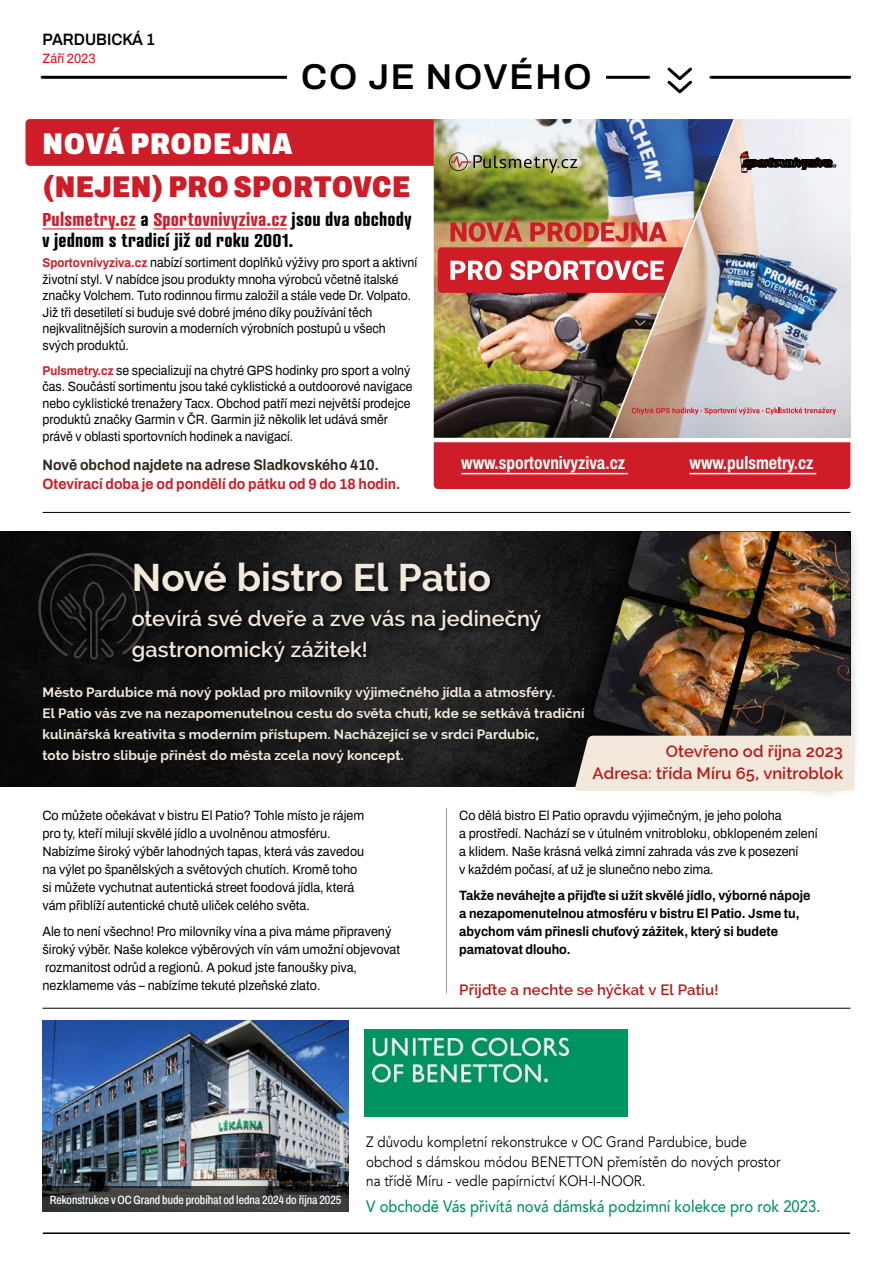
<style>
.page{position:relative;width:893px;height:1263px;background:#fff}
.page>*{position:absolute;margin:0;border:0;box-sizing:border-box;transform-origin:0 0}
.t1{font:700 38.7px "Raleway";letter-spacing:-.005em;color:#f2e8dc}
.t2{font:600 36px "Archivo";letter-spacing:.05em;color:#000}
.t3{font:900 30px "Archivo Condensed";letter-spacing:.01em;color:#ce1d28;scale:1.1 1}
.t4{font:900 30px "Archivo Condensed";letter-spacing:.02em;color:#fff;scale:1.1 1}
.t5{font:600 21.6px/30.9px "Raleway";letter-spacing:.005em;color:#f2e8dc}
.t6{font:700 18px/21px "Atrament";letter-spacing:.01em;color:#000;scale:1.1 1}
.t7{font:700 18px "Archivo Condensed";color:#fff}
.t8{font:500 16.5px "Avenir";color:#009460;scale:.9 1}
.t9{font:600 16.5px/22.5px "Raleway";letter-spacing:.005em;color:#b71918;text-align:right}
.t10{font:600 16.5px "Archivo";color:#000;scale:.93 1}
.t11{font:15px/19.5px "Avenir";color:#000;scale:.9 1}
.t12{font:700 15px "Archivo";color:#ce1d28;scale:.93 1}
.t13{font:700 15px "Archivo";color:#30291f;scale:.93 1}
.t14{font:600 15px "Raleway";letter-spacing:.01em;color:#b71918}
.t15{font:600 13.5px/18px "Archivo";color:#000;scale:.93 1}
.t16{font:600 13.5px/16.5px "Archivo";color:#000;scale:.91 1}
.t17{font:700 13.5px/21px "Raleway";letter-spacing:.01em;color:#f2e8dc}
.t18{font:700 13.5px/18px "Archivo";color:#000;scale:.93 1}
.t19{font:600 13.5px "Archivo";color:#e30613;scale:.93 1}
.t20{font:500 12px "Archivo Condensed";color:#fff}
.s1{color:#ce1d28}
.s2{font-weight:700;font-size:12.75px;color:#ce1d28}
</style>
<div class="page">
<div style="left:434px;top:442px;width:416px;height:47px;background:#ce1d28"></div>
<hr style="left:689px;top:473px;width:127px;height:1px;background:#fff">
<hr style="left:461px;top:473px;width:167px;height:1px;background:#fff">
<div style="left:26px;top:119px;width:432px;height:47px;background:#ce1d28;border-radius:4px"></div>
<hr style="left:711px;top:76px;width:139px;height:3px;background:#000">
<svg style="left:667px;top:67px;width:25px;height:27px"></svg>
<hr style="left:42px;top:76px;width:607px;height:3px;background:#000">
<div style="left:287px;top:57px;width:319px;height:39px;background:#fff"></div>
<img style="left:738px;top:119px;width:112px;height:319px">
<img style="left:434px;top:119px;width:146px;height:319px">
<svg style="left:740px;top:152px;width:96px;height:21px"></svg>
<img style="left:449px;top:152px;width:128px;height:21px">
<svg style="left:438px;top:217px;width:142px;height:76px"></svg>
<img style="left:580px;top:119px;width:158px;height:319px">
<svg style="left:632px;top:407px;width:204px;height:8px"></svg>
<hr style="left:43px;top:228px;width:93px;height:1px;background:#e30613">
<hr style="left:153px;top:228px;width:134px;height:1px;background:#e30613">
<hr style="left:446px;top:808px;width:1px;height:185px;background:#9d9d9c">
<img style="left:0;top:531px;width:531px;height:256px">
<div style="left:131px;top:561px;width:418px;height:108px;background:#000;opacity:.75"></div>
<div style="left:567px;top:512px;width:294px;height:289px;background:#000;opacity:.75"></div>
<img style="left:531px;top:531px;width:319px;height:256px">
<svg style="left:38px;top:533px;width:112px;height:128px"></svg>
<div style="left:575px;top:736px;width:280px;height:55px;background:#f2e8dc"></div>
<hr style="left:43px;top:1008px;width:807px;height:1px;background:#000">
<hr style="left:43px;top:1232px;width:807px;height:2px;background:#000">
<img style="left:43px;top:1020px;width:306px;height:166px">
<img style="left:365px;top:1029px;width:263px;height:88px">
<svg style="left:43px;top:1186px;width:306px;height:26px;fill:#3f4142"></svg>
<div style="left:0;top:506px;width:893px;height:25px;background:#fff"></div>
<hr style="left:43px;top:512px;width:807px;height:1px;background:#000">
<p class="t10" style="left:43px;top:27px;width:123px">PARDUBICKÁ 1</p>
<p class="t19" style="left:43px;top:48px;width:59px">Září 2023</p>
<h2 class="t2" style="left:301px;top:50px;width:292px">CO JE NOVÉHO</h2>
<h3 class="t4" style="left:43px;top:121px;width:229px">NOVÁ PRODEJNA</h3>
<h3 class="t3" style="left:43px;top:164px;width:336px">(NEJEN) PRO SPORTOVCE</h3>
<h3 class="t6" style="left:43px;top:208px;width:337px"><span class="s1">Pulsmetry.cz</span> a <span class="s1">Sportovnivyziva.cz</span> jsou dva obchody v jednom s tradicí již od roku 2001.</h3>
<p class="t16" style="left:43px;top:254px;width:413px"><span class="s2">Sportovnívyziva.cz</span> nabízí sortiment doplňků výživy pro sport a aktivní životní styl. V nabídce jsou produkty mnoha výrobců včetně italské značky Volchem. Tuto rodinnou firmu založil a stále vede Dr. Volpato.<br>Již tři desetiletí si buduje své dobré jméno díky používání těch nejkvalitnějších surovin a moderních výrobních postupů u všech svých produktů.</p>
<p class="t16" style="left:43px;top:362px;width:408px"><span class="s2">Pulsmetry.cz</span> se specializují na chytré GPS hodinky pro sport a volný čas. Součástí sortimentu jsou také cyklistické a outdoorové navigace nebo cyklistické trenažery Tacx. Obchod patří mezi největší prodejce produktů značky Garmin v ČR. Garmin již několik let udává směr právě v oblasti sportovních hodinek a navigací.</p>
<p class="t13" style="left:43px;top:453px;width:364px">Nově obchod najdete na adrese Sladkovského 410.</p>
<p class="t12" style="left:43px;top:473px;width:386px">Otevírací doba je od pondělí do pátku od 9 do 18 hodin.</p>
<h3 class="t7" style="left:461px;top:449px;width:166px">www.sportovnivyziva.cz</h3>
<h3 class="t7" style="left:689px;top:449px;width:126px">www.pulsmetry.cz</h3>
<h1 class="t1" style="left:132px;top:555px;width:361px">Nové bistro El Patio</h1>
<h3 class="t5" style="left:132px;top:603px;width:411px">otevírá své dveře a zve vás na jedinečný gastronomický zážitek!</h3>
<p class="t17" style="left:43px;top:682px;width:544px">Město Pardubice má nový poklad pro milovníky výjimečného jídla a atmosféry.<br>El Patio vás zve na nezapomenutelnou cestu do světa chutí, kde se setkává tradiční kulinářská kreativita s moderním přístupem. Nacházející se v srdci Pardubic,<br>toto bistro slibuje přinést do města zcela nový koncept.</p>
<p class="t9" style="left:593px;top:739px;width:252px">Otevřeno od října 2023<br>Adresa: třída Míru 65, vnitroblok</p>
<p class="t15" style="left:43px;top:806px;width:347px">Co můžete očekávat v bistru El Patio? Tohle místo je rájem pro ty, kteří milují skvělé jídlo a uvolněnou atmosféru.<br>Nabízíme široký výběr lahodných tapas, která vás zavedou na výlet po španělských a světových chutích. Kromě toho si můžete vychutnat autentická street foodová jídla, která vám přiblíží autentické chutě uliček celého světa.</p>
<p class="t15" style="left:43px;top:923px;width:386px">Ale to není všechno! Pro milovníky vína a piva máme připravený široký výběr. Naše kolekce výběrových vín vám umožní objevovat rozmanitost odrůd a regionů. A pokud jste fanoušky piva, nezklameme vás – nabízíme tekuté plzeňské zlato.</p>
<p class="t15" style="left:459px;top:806px;width:387px">Co dělá bistro El Patio opravdu výjimečným, je jeho poloha<br>a prostředí. Nachází se v útulném vnitrobloku, obklopeném zelení a klidem. Naše krásná velká zimní zahrada vás zve k posezení<br>v každém počasí, ať už je slunečno nebo zima.</p>
<p class="t18" style="left:459px;top:887px;width:379px">Takže neváhejte a přijďte si užít skvělé jídlo, výborné nápoje a nezapomenutelnou atmosféru v bistru El Patio. Jsme tu, abychom vám přinesli chuťový zážitek, který si budete pamatovat dlouho.</p>
<p class="t14" style="left:459px;top:981px;width:261px">Přijďte a nechte se hýčkat v El Patiu!</p>
<p class="t20" style="left:50px;top:1190px;width:293px">Rekonstrukce v OC Grand bude probíhat od ledna 2024 do října 2025</p>
<p class="t11" style="left:366px;top:1132px;width:462px">Z důvodu kompletní rekonstrukce v OC Grand Pardubice, bude obchod s dámskou módou BENETTON přemístěn do nových prostor na třídě Míru - vedle papírnictví KOH-I-NOOR.</p>
<p class="t8" style="left:366px;top:1192px;width:506px">V obchodě Vás přivítá nová dámská podzimní kolekce pro rok 2023.</p>
</div>
